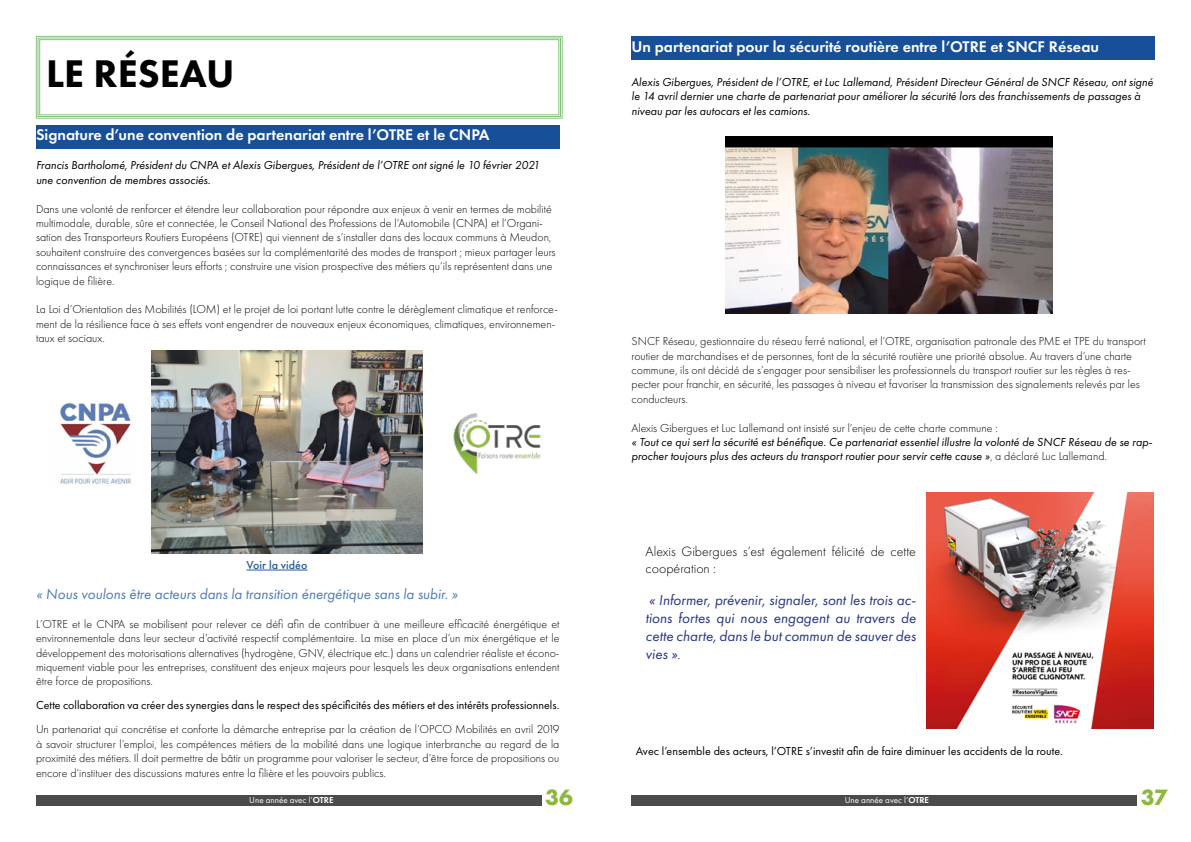
<style>
.page{position:relative;width:1191px;height:842px;background:#fff}
.page>*{position:absolute;margin:0;border:0;box-sizing:border-box;transform-origin:0 0}
.t1{font:800 40px "Futura PT";color:#000}
.t2{font:700 23px "Futura PT";color:#8db73d}
.t3{font:600 16px "Futura PT";color:#fff}
.t4{font:italic 15px/18px "Futura PT";color:#283583;text-align:justify}
.t5{font:italic 15px "Futura PT";color:#4e7abd}
.t6{font:300 14px/16.8px "Futura PT";color:#000}
.t7{font:300 12px/14.4px "Futura PT";color:#000}
.t8{font:italic 12px/14.4px "Futura PT";color:#000}
.t9{font:12px "Futura PT";color:#000}
.t10{font:500 12px "Futura PT";color:#275b9b}
.t11{font:9px "Futura PT";color:#fff}
.s1{font-weight:300;font-style:normal}
.s2{font-weight:300;font-style:normal;color:#000}
.s3{font-weight:600}
</style>
<div class="page">
<div style="left:631px;top:36px;width:524px;height:24px;background:#175099"></div>
<div style="left:36px;top:795px;width:505px;height:11px;background:#4b4b4a"></div>
<div style="left:631px;top:795px;width:506px;height:11px;background:#4b4b4a"></div>
<svg style="left:36px;top:36px;width:527px;height:83px"></svg>
<img style="left:151px;top:350px;width:271px;height:203px">
<img style="left:60px;top:402px;width:71px;height:83px">
<img style="left:453px;top:413px;width:88px;height:61px">
<hr style="left:246px;top:570px;width:61px;height:1px;background:#275b9b">
<img style="left:926px;top:492px;width:227px;height:237px">
<img style="left:725px;top:137px;width:327px;height:177px">
<div style="left:36px;top:125px;width:523px;height:24px;background:#175099"></div>
<h1 class="t1" style="left:46px;top:49px;width:190px">LE RÉSEAU</h1>
<h3 class="t3" style="left:36px;top:125px;width:455px">Signature d’une convention de partenariat entre l’OTRE et le CNPA</h3>
<p class="t8" style="left:36px;top:158px;width:505px">Francis Bartholomé, Président du CNPA et Alexis Gibergues, Président de l’OTRE ont signé le 10 février 2021 une convention de membres associés.</p>
<p class="t7" style="left:36px;top:201px;width:521px">Dans une volonté de renforcer et étendre leur collaboration pour répondre aux enjeux à venir en termes de mobilité multimodale, durable, sûre et connectée, le Conseil National des Professions de l’Automobile (CNPA) et l’Organi&shy;sation des Transporteurs Routiers Européens (OTRE) qui viennent de s’installer dans des locaux communs à Meudon, souhaitent construire des convergences basées sur la complémentarité des modes de transport ; mieux partager leurs connaissances et synchroniser leurs efforts ; construire une vision prospective des métiers qu’ils représentent dans une logique de filière.</p>
<p class="t7" style="left:36px;top:302px;width:523px">La Loi d’Orientation des Mobilités (LOM) et le projet de loi portant lutte contre le dérèglement climatique et renforce&shy;ment de la résilience face à ses effets vont engendrer de nouveaux enjeux économiques, climatiques, environnemen&shy;taux et sociaux.</p>
<p class="t10" style="left:246px;top:558px;width:63px">Voir la vidéo</p>
<p class="t5" style="left:36px;top:585px;width:423px">« Nous voulons être acteurs dans la transition énergétique sans la subir. »</p>
<p class="t7" style="left:36px;top:617px;width:525px;text-align:justify">L’OTRE et le CNPA se mobilisent pour relever ce défi afin de contribuer à une meilleure efficacité énergétique et environnementale dans leur secteur d’activité respectif complémentaire. La mise en place d’un mix énergétique et le développement des motorisations alternatives (hydrogène, GNV, électrique etc.) dans un calendrier réaliste et écono&shy;miquement viable pour les entreprises, constituent des enjeux majeurs pour lesquels les deux organisations entendent être force de propositions.</p>
<p class="t9" style="left:36px;top:698px;width:525px">Cette collaboration va créer des synergies dans le respect des spécificités des métiers et des intérêts professionnels.</p>
<p class="t7" style="left:36px;top:722px;width:525px;text-align:justify">Un partenariat qui concrétise et conforte la démarche entreprise par la création de l’OPCO Mobilités en avril 2019 à savoir structurer l’emploi, les compétences métiers de la mobilité dans une logique interbranche au regard de la proximité des métiers. Il doit permettre de bâtir un programme pour valoriser le secteur, d’être force de propositions ou encore d’instituer des discussions matures entre la filière et les pouvoirs publics.</p>
<h3 class="t3" style="left:631px;top:37px;width:469px">Un partenariat pour la sécurité routière entre l’OTRE et SNCF Réseau</h3>
<p class="t8" style="left:631px;top:75px;width:523px">Alexis Gibergues, Président de l’OTRE, et Luc Lallemand, Président Directeur Général de SNCF Réseau, ont signé le 14 avril dernier une charte de partenariat pour améliorer la sécurité lors des franchissements de passages à niveau par les autocars et les camions.</p>
<p class="t7" style="left:631px;top:334px;width:516px">SNCF Réseau, gestionnaire du réseau ferré national, et l’OTRE, organisation patronale des PME et TPE du transport routier de marchandises et de personnes, font de la sécurité routière une priorité absolue. Au travers d’une charte commune, ils ont décidé de s’engager pour sensibiliser les professionnels du transport routier sur les règles à res&shy;pecter pour franchir, en sécurité, les passages à niveau et favoriser la transmission des signalements relevés par les conducteurs.</p>
<p class="t7" style="left:631px;top:420px;width:368px">Alexis Gibergues et Luc Lallemand ont insisté sur l’enjeu de cette charte commune :</p>
<p class="t8" style="left:631px;top:435px;width:522px">« Tout ce qui sert la sécurité est bénéfique. Ce partenariat essentiel illustre la volonté de SNCF Réseau de se rap&shy;procher toujours plus des acteurs du transport routier pour servir cette cause »<span class="s1">, a déclaré Luc Lallemand.</span></p>
<p class="t6" style="left:645px;top:543px;width:272px">Alexis Gibergues s’est également félicité de cette coopération :</p>
<p class="t4" style="left:645px;top:591px;width:272px">« Informer, prévenir, signaler, sont les trois ac&shy;tions fortes qui nous engagent au travers de cette charte, dans le but commun de sauver des vies »<span class="s2">.</span></p>
<p class="t9" style="left:635px;top:744px;width:428px">Avec l’ensemble des acteurs, l’OTRE s’investit afin de faire diminuer les accidents de la route.</p>
<p class="t11" style="left:249px;top:795px;width:86px">Une année avec l’<span class="s3">OTRE</span></p>
<h2 class="t2" style="left:545px;top:782px;width:29px">36</h2>
<p class="t11" style="left:845px;top:795px;width:86px">Une année avec l’<span class="s3">OTRE</span></p>
<h2 class="t2" style="left:1140px;top:782px;width:28px">37</h2>
</div>
